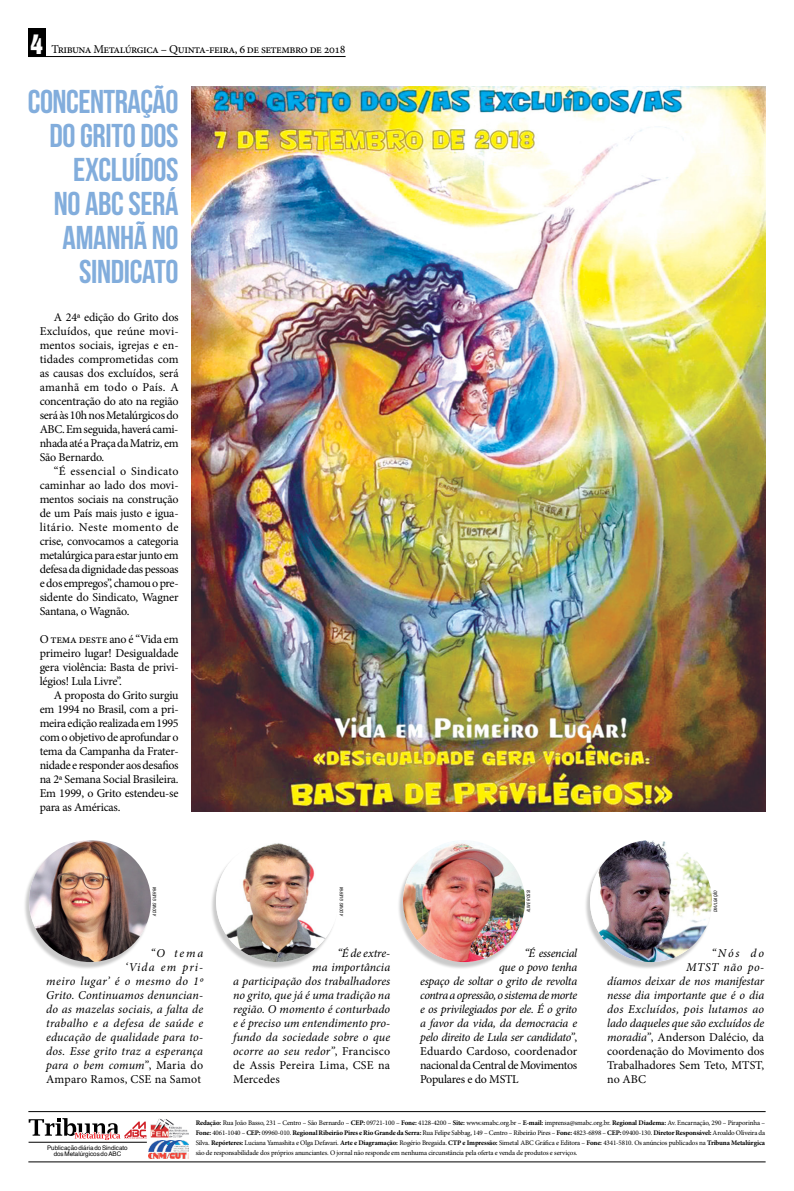
<style>
.page{position:relative;width:794px;height:1191px;background:#fff}
.page>*{position:absolute;margin:0;border:0;box-sizing:border-box;transform-origin:0 0}
.t1{font:33px/34px "Bebas Neue";letter-spacing:-.01em;color:#82addc;text-align:right}
.t2{font:12px/14px "Minion Pro";letter-spacing:-.025em;color:#000;text-align:justify}
.t3{font:italic 12px/14px "Minion Pro";color:#000;text-align:right}
.t4{font:italic 12px "Minion Pro";letter-spacing:-.025em;color:#000}
.t5{font:italic 12px "Minion Pro";letter-spacing:-.035em;color:#000}
.t6{font:italic 12px "Minion Pro";letter-spacing:-.02em;color:#000}
.t7{font:italic 12px "Minion Pro";letter-spacing:.02em;color:#000}
.t8{font:12px "Minion Pro";color:#000}
.t9{font:italic 12px "Minion Pro";letter-spacing:.04em;color:#000}
.t10{font:7px/10px "Minion Pro";letter-spacing:-.02em;color:#000;text-align:justify}
.t11{font:6.2px/6.2px "Helvetica";color:#000;text-align:center}
.t12{font:italic condensed 4.4px "Swiss 721 BT";letter-spacing:-.01em;color:#000}
.s1{font-family:"Helvetica Inserat";font-size:25px;color:#fff}
.s2{font-style:normal}
.s3{font-style:italic}
.s4{font-weight:700}
</style>
<div class="page">
<hr style="left:28px;top:1111px;width:737px;height:1px;background:#000">
<div style="left:28px;top:28px;width:17px;height:29px;background:#000"></div>
<hr style="left:28px;top:56px;width:317px;height:1px;background:#000">
<img style="left:148px;top:1140px;width:40px;height:18px">
<hr style="left:28px;top:1161px;width:737px;height:1px;background:#000">
<hr style="left:29px;top:1141px;width:118px;height:1px;background:#000">
<img style="left:151px;top:1118px;width:37px;height:19px">
<svg style="left:29px;top:1118px;width:118px;height:22px"></svg>
<img style="left:191px;top:86px;width:574px;height:725px">
<div style="left:23px;top:842px;width:127px;height:127px;background:#000;opacity:.21"></div>
<img style="left:29px;top:840px;width:122px;height:122px;border-radius:61px">
<div style="left:397px;top:842px;width:127px;height:127px;background:#000;opacity:.21"></div>
<img style="left:403px;top:840px;width:122px;height:122px;border-radius:61px">
<div style="left:210px;top:842px;width:127px;height:127px;background:#000;opacity:.21"></div>
<img style="left:216px;top:840px;width:122px;height:122px;border-radius:61px">
<div style="left:584px;top:842px;width:127px;height:127px;background:#000;opacity:.21"></div>
<img style="left:590px;top:840px;width:122px;height:122px;border-radius:61px">
<p class="t2" style="left:31px;top:42px;width:316px"><span class="s1">4</span> Tribuna Metalúrgica – Quinta-feira, 6 de setembro de 2018</p>
<h1 class="t1" style="left:28px;top:84px;width:152px">CONCENTRAÇÃO<br>DO GRITO DOS<br>EXCLUÍDOS<br>NO ABC SERÁ<br>AMANHÃ NO<br>SINDICATO</h1>
<p class="t2" style="left:40px;top:310px;width:140px;text-indent:14px">A 24ª edição do Grito dos Excluídos, que reúne movi&shy;mentos sociais, igrejas e en&shy;tidades comprometidas com as causas dos excluídos, será amanhã em todo o País. A concentração do ato na região será às 10h nos Metalúrgicos do ABC. Em seguida, haverá cami&shy;nhada até a Praça da Matriz, em São Bernardo.</p>
<p class="t2" style="left:40px;top:464px;width:140px;text-indent:14px">“É essencial o Sindicato caminhar ao lado dos movi&shy;mentos sociais na construção de um País mais justo e igua&shy;litário. Neste momento de crise, convocamos a categoria metalúrgica para estar junto em defesa da dignidade das pessoas e dos empregos”, chamou o pre&shy;sidente do Sindicato, Wagner Santana, o Wagnão.</p>
<p class="t2" style="left:40px;top:632px;width:140px">O tema deste ano é “Vida em primeiro lugar! Desigualdade gera violência: Basta de privi&shy;légios! Lula Livre”.</p>
<p class="t2" style="left:40px;top:688px;width:140px;text-indent:14px">A proposta do Grito surgiu em 1994 no Brasil, com a pri&shy;meira edição realizada em 1995 com o objetivo de aprofundar o tema da Campanha da Frater&shy;nidade e responder aos desafios na 2ª Semana Social Brasileira.<br>Em 1999, o Grito estendeu-se para as Américas.</p>
<p class="t12" style="left:152px;top:915px;width:31px;rotate:-90deg">adonis guerra</p>
<p class="t12" style="left:713px;top:912px;width:24px;rotate:-90deg">divulgação</p>
<p class="t12" style="left:339px;top:915px;width:31px;rotate:-90deg">adonis guerra</p>
<p class="t12" style="left:526px;top:912px;width:24px;rotate:-90deg">aline rossi</p>
<p class="t3" style="left:46px;top:946px;width:159px">“O tema<br>‘Vida em pri-<br>meiro lugar’ é o mesmo do 1º<br>Grito. Continuamos denuncian&shy;do as mazelas sociais, a falta de trabalho e a defesa de saúde e educação de qualidade para to&shy;dos. Esse grito traz a esperança para o bem comum”<span class="s2">, Maria do<br>Amparo Ramos, CSE na Samot</span></p>
<p class="t4" style="left:524px;top:945px;width:54px">“É essencial</p>
<p class="t3" style="left:337px;top:946px;width:54px">“É de extre-</p>
<p class="t3" style="left:312px;top:960px;width:80px">ma importância</p>
<p class="t3" style="left:233px;top:974px;width:159px">a participação dos trabalhadores</p>
<p class="t3" style="left:233px;top:988px;width:159px">no grito, que já é uma tradição na</p>
<p class="t3" style="left:233px;top:1002px;width:159px">região. O momento é conturbado</p>
<p class="t3" style="left:233px;top:1016px;width:159px">e é preciso um entendimento pro-</p>
<p class="t3" style="left:233px;top:1030px;width:158px">fundo da sociedade sobre o que</p>
<p class="t3" style="left:233px;top:1044px;width:159px">ocorre ao seu redor”<span class="s2">, Francisco</span></p>
<p class="t2" style="left:233px;top:1058px;width:159px">de Assis Pereira Lima, CSE na</p>
<p class="t2" style="left:233px;top:1072px;width:48px">Mercedes</p>
<p class="t4" style="left:499px;top:959px;width:80px">que o povo tenha</p>
<p class="t6" style="left:420px;top:973px;width:159px">espaço de soltar o grito de revolta</p>
<p class="t5" style="left:420px;top:987px;width:158px">contra a opressão, o sistema de morte</p>
<p class="t4" style="left:420px;top:1001px;width:159px">e os privilegiados por ele. É o grito</p>
<p class="t3" style="left:420px;top:1016px;width:158px">a favor da vida, da democracia e</p>
<p class="t4" style="left:420px;top:1029px;width:159px">pelo direito de Lula ser candidato”<span class="s2">,</span></p>
<p class="t2" style="left:420px;top:1044px;width:159px">Eduardo Cardoso, coordenador</p>
<p class="t2" style="left:420px;top:1058px;width:158px">nacional da Central de Movimentos</p>
<p class="t2" style="left:420px;top:1072px;width:100px">Populares e do MSTL</p>
<p class="t3" style="left:711px;top:946px;width:54px">“Nós do</p>
<p class="t9" style="left:686px;top:959px;width:80px">MTST não po-</p>
<p class="t3" style="left:607px;top:974px;width:159px">díamos deixar de nos manifestar</p>
<p class="t3" style="left:607px;top:988px;width:158px">nesse dia importante que é o dia</p>
<p class="t7" style="left:607px;top:1001px;width:159px">dos Excluídos, pois lutamos ao</p>
<p class="t3" style="left:607px;top:1016px;width:159px">lado daqueles que são excluídos de</p>
<p class="t2" style="left:607px;top:1030px;width:158px"><span class="s3">moradia”</span>, Anderson Dalécio, da</p>
<p class="t2" style="left:607px;top:1044px;width:159px">coordenação do Movimento dos</p>
<p class="t8" style="left:607px;top:1057px;width:158px">Trabalhadores Sem Teto, MTST,</p>
<p class="t2" style="left:607px;top:1072px;width:40px">no ABC</p>
<p class="t11" style="left:47px;top:1144px;width:82px">Publicação diária do Sindicato dos Metalúrgicos do ABC</p>
<p class="t10" style="left:196px;top:1117px;width:571px"><span class="s4">Redação:</span> Rua João Basso, 231 – Centro – São Bernardo – <span class="s4">CEP:</span> 09721-100 – <span class="s4">Fone:</span> 4128-4200 – <span class="s4">Site:</span> www.smabc.org.br – <span class="s4">E-mail:</span> imprensa@smabc.org.br. <span class="s4">Regional Diadema:</span> Av. Encarnação, 290 – Piraporinha – <span class="s4">Fone:</span> 4061-1040 – <span class="s4">CEP:</span> 09960-010. <span class="s4">Regional Ribeirão Pires e Rio Grande da Serra:</span> Rua Felipe Sabbag, 149 – Centro – Ribeirão Pires – <span class="s4">Fone:</span> 4823-6898 – <span class="s4">CEP:</span> 09400-130. <span class="s4">Diretor Responsável:</span> Aroaldo Oliveira da Silva. <span class="s4">Repórteres:</span> Luciana Yamashita e Olga Defavari. <span class="s4">Arte e Diagramação:</span> Rogério Bregaida. <span class="s4">CTP e Impressão:</span> Simetal ABC Gráfica e Editora – <span class="s4">Fone:</span> 4341-5810. Os anúncios publicados na <span class="s4">Tribuna Metalúrgica </span>são de responsabilidade dos próprios anunciantes. O jornal não responde em nenhuma circunstância pela oferta e venda de produtos e serviços.</p>
</div>
